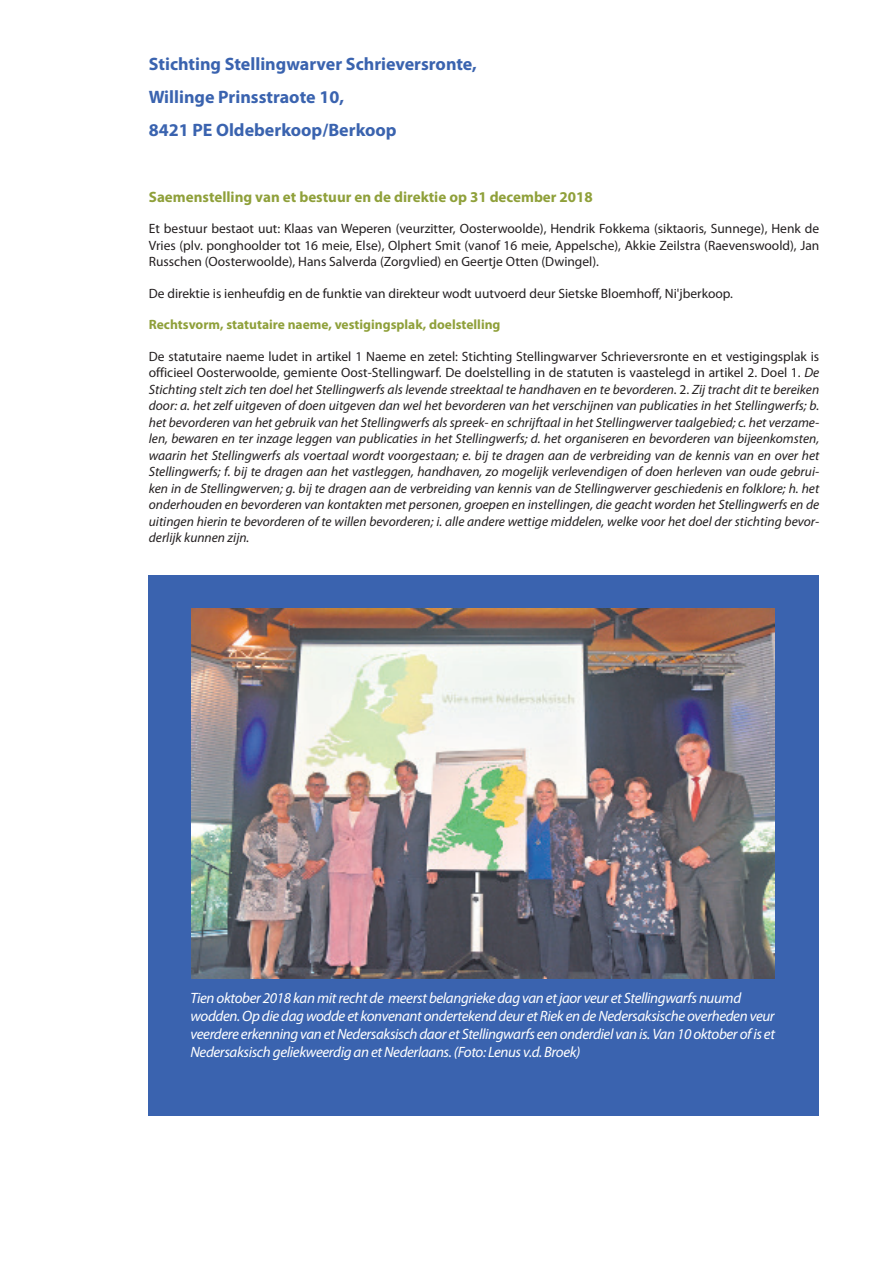
<style>
.page{position:relative;width:893px;height:1263px;background:#fff}
.page>*{position:absolute;margin:0;border:0;box-sizing:border-box;transform-origin:0 0}
.t1{font:700 18px/33px "Myriad Pro";color:#3a63af}
.t2{font:italic 15px/18px "Myriad Pro";letter-spacing:-.025em;color:#fff}
.t3{font:700 15px "Myriad Pro";color:#8fa03a}
.t4{font:italic 13.5px/16.5px "Myriad Pro";color:#231f20;text-align:justify}
.t5{font:13.5px/16.5px "Myriad Pro";color:#231f20;text-align:justify}
.t6{font:700 13.5px "Myriad Pro";color:#8fa03a}
.s1{font-style:normal}
</style>
<div class="page">
<div style="left:149px;top:575px;width:670px;height:540px;background:#3a63af"></div>
<img style="left:191px;top:608px;width:584px;height:370px">
<h1 class="t1" style="left:149px;top:47px;width:330px">Stichting Stellingwarver Schrieversronte,<br>Willinge Prinsstraote 10,<br>8421 PE Oldeberkoop/Berkoop</h1>
<p class="t3" style="left:149px;top:188px;width:446px">Saemenstelling van et bestuur en de direktie op 31 december 2018</p>
<p class="t5" style="left:149px;top:221px;width:672px">Et bestuur bestaot uut: Klaas van Weperen (veurzitter, Oosterwoolde), Hendrik Fokkema (siktaoris, Sunnege), Henk de Vries (plv. ponghoolder tot 16 meie, Else), Olphert Smit (vanof 16 meie, Appelsche), Akkie Zeilstra (Raevenswoold), Jan Russchen (Oosterwoolde), Hans Salverda (Zorgvlied) en Geertje Otten (Dwingel).</p>
<p class="t5" style="left:149px;top:285px;width:586px">De direktie is ienheufdig en de funktie van direkteur wodt uutvoerd deur Sietske Bloemhoff, Ni'jberkoop.</p>
<p class="t6" style="left:149px;top:317px;width:353px">Rechtsvorm, statutaire naeme, vestigingsplak, doelstelling</p>
<p class="t4" style="left:149px;top:348px;width:672px"><span class="s1">De statutaire naeme ludet in artikel 1 Naeme en zetel: Stichting Stellingwarver Schrieversronte en et vestigingsplak is officieel Oosterwoolde, gemiente Oost-Stellingwarf. De doelstelling in de statuten is vaastelegd in artikel 2. Doel 1.</span> De Stichting stelt zich ten doel het Stellingwerfs als levende streektaal te handhaven en te bevorderen. <span class="s1">2.</span> Zij tracht dit te bereiken door: a. het zelf uitgeven of doen uitgeven dan wel het bevorderen van het verschijnen van publicaties in het Stellingwerfs; b. het bevorderen van het gebruik van het Stellingwerfs als spreek- en schrijftaal in het Stellingwerver taalgebied; c. het verzame&shy;len, bewaren en ter inzage leggen van publicaties in het Stellingwerfs; d. het organiseren en bevorderen van bijeenkomsten, waarin het Stellingwerfs als voertaal wordt voorgestaan; e. bij te dragen aan de verbreiding van de kennis van en over het Stellingwerfs; f. bij te dragen aan het vastleggen, handhaven, zo mogelijk verlevendigen of doen herleven van oude gebrui&shy;ken in de Stellingwerven; g. bij te dragen aan de verbreiding van kennis van de Stellingwerver geschiedenis en folklore; h. het onderhouden en bevorderen van kontakten met personen, groepen en instellingen, die geacht worden het Stellingwerfs en de uitingen hierin te bevorderen of te willen bevorderen; i. alle andere wettige middelen, welke voor het doel der stichting bevor&shy;derlijk kunnen zijn.</p>
<p class="t2" style="left:190px;top:989px;width:586px">Tien oktober 2018 kan mit recht de meerst belangrieke dag van et jaor veur et Stellingwarfs nuumd wodden. Op die dag wodde et konvenant ondertekend deur et Riek en de Nedersaksische overheden veur veerdere erkenning van et Nedersaksisch daor et Stellingwarfs een onderdiel van is. Van 10 oktober of is et Nedersaksisch geliekweerdig an et Nederlaans. (Foto: Lenus v.d. Broek)</p>
</div>
